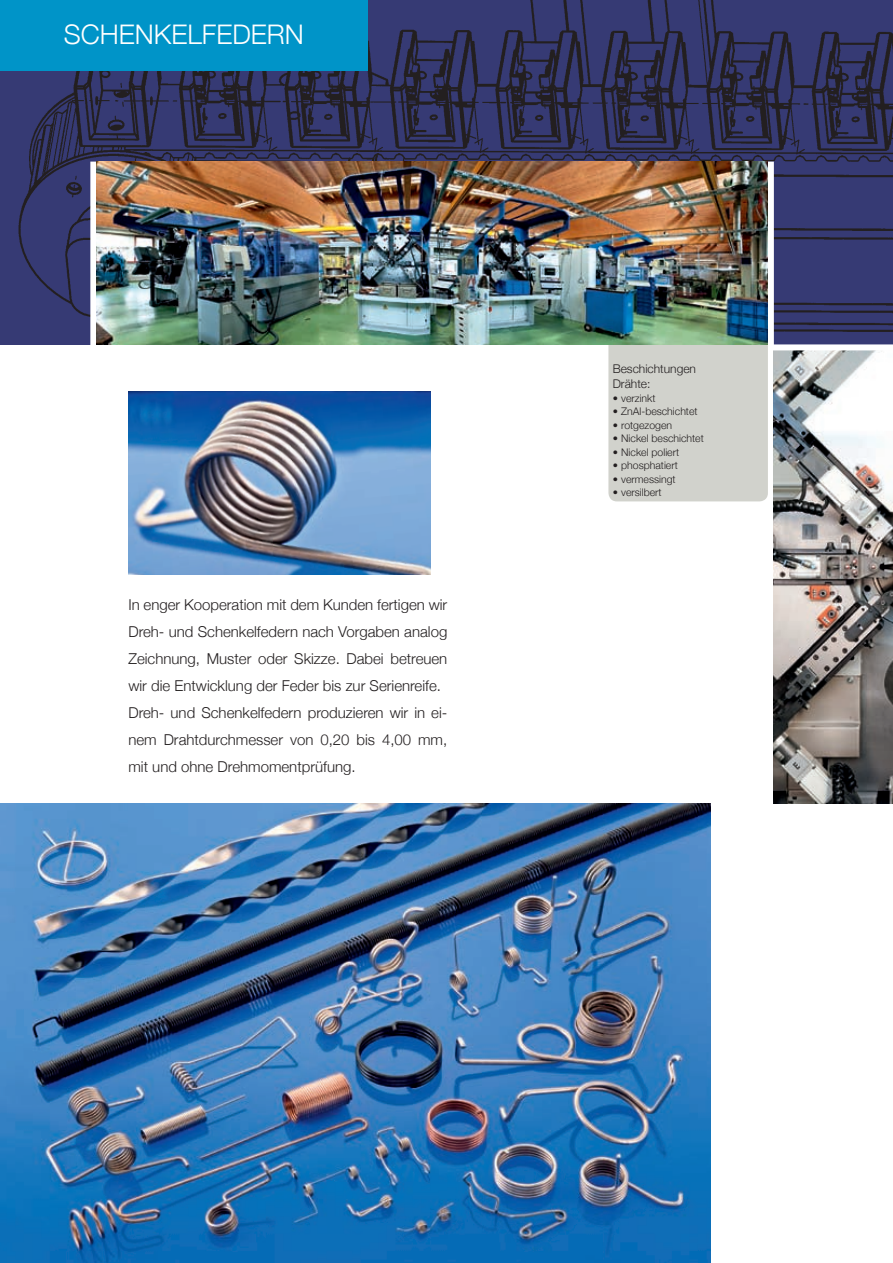
<style>
.page{position:relative;width:893px;height:1263px;background:#fff}
.page>*{position:absolute;margin:0;border:0;box-sizing:border-box;transform-origin:0 0}
.Seiten-Headline{font:300 27px "Helvetica Neue";color:#fff}
.Fliestext_Intros{font:300 15px/27px "Helvetica Neue";color:#231f20;text-align:justify}
.Fliestext_Intros-2{font:300 12px "Helvetica Neue";color:#231f20}
.Fliestext_Klein{font:300 10.5px "Helvetica Neue";color:#231f20}
</style>
<div class="page">
<img style="left:774px;top:350px;width:119px;height:454px">
<div style="left:608px;top:325px;width:160px;height:176px;background:#d1d2cc;border-radius:9px"></div>
<img style="left:0;top:0;width:893px;height:344px">
<img style="left:128px;top:391px;width:302px;height:183px">
<div style="left:0;top:0;width:368px;height:71px;background:#0094c8"></div>
<img style="left:0;top:804px;width:710px;height:459px">
<div style="left:90px;top:162px;width:6px;height:184px;background:#fff"></div>
<div style="left:768px;top:162px;width:6px;height:184px;background:#fff"></div>
<img style="left:96px;top:162px;width:672px;height:182px">
<p class="Seiten-Headline" style="left:64px;top:18px;width:242px">SCHENKELFEDERN</p>
<p class="Fliestext_Intros" style="left:128px;top:591px;width:320px">In enger Kooperation mit dem Kunden fertigen wir Dreh- und Schenkelfedern nach Vorgaben analog Zeichnung, Muster oder Skizze. Dabei betreuen wir die Entwicklung der Feder bis zur Serienreife.</p>
<p class="Fliestext_Intros" style="left:128px;top:699px;width:320px">Dreh- und Schenkelfedern produzieren wir in ei&shy;nem Drahtdurchmesser von 0,20 bis 4,00 mm, mit und ohne Drehmomentprüfung.</p>
<p class="Fliestext_Intros-2" style="left:613px;top:361px;width:85px">Beschichtungen</p>
<p class="Fliestext_Intros-2" style="left:613px;top:376px;width:39px">Drähte:</p>
<p class="Fliestext_Klein" style="left:613px;top:391px;width:44px">• verzinkt</p>
<p class="Fliestext_Klein" style="left:613px;top:405px;width:86px">• ZnAl-beschichtet</p>
<p class="Fliestext_Klein" style="left:613px;top:418px;width:61px">• rotgezogen</p>
<p class="Fliestext_Klein" style="left:613px;top:432px;width:93px">• Nickel beschichtet</p>
<p class="Fliestext_Klein" style="left:613px;top:445px;width:68px">• Nickel poliert</p>
<p class="Fliestext_Klein" style="left:613px;top:459px;width:67px">• phosphatiert</p>
<p class="Fliestext_Klein" style="left:613px;top:472px;width:64px">• vermessingt</p>
<p class="Fliestext_Klein" style="left:613px;top:486px;width:50px">• versilbert</p>
</div>
